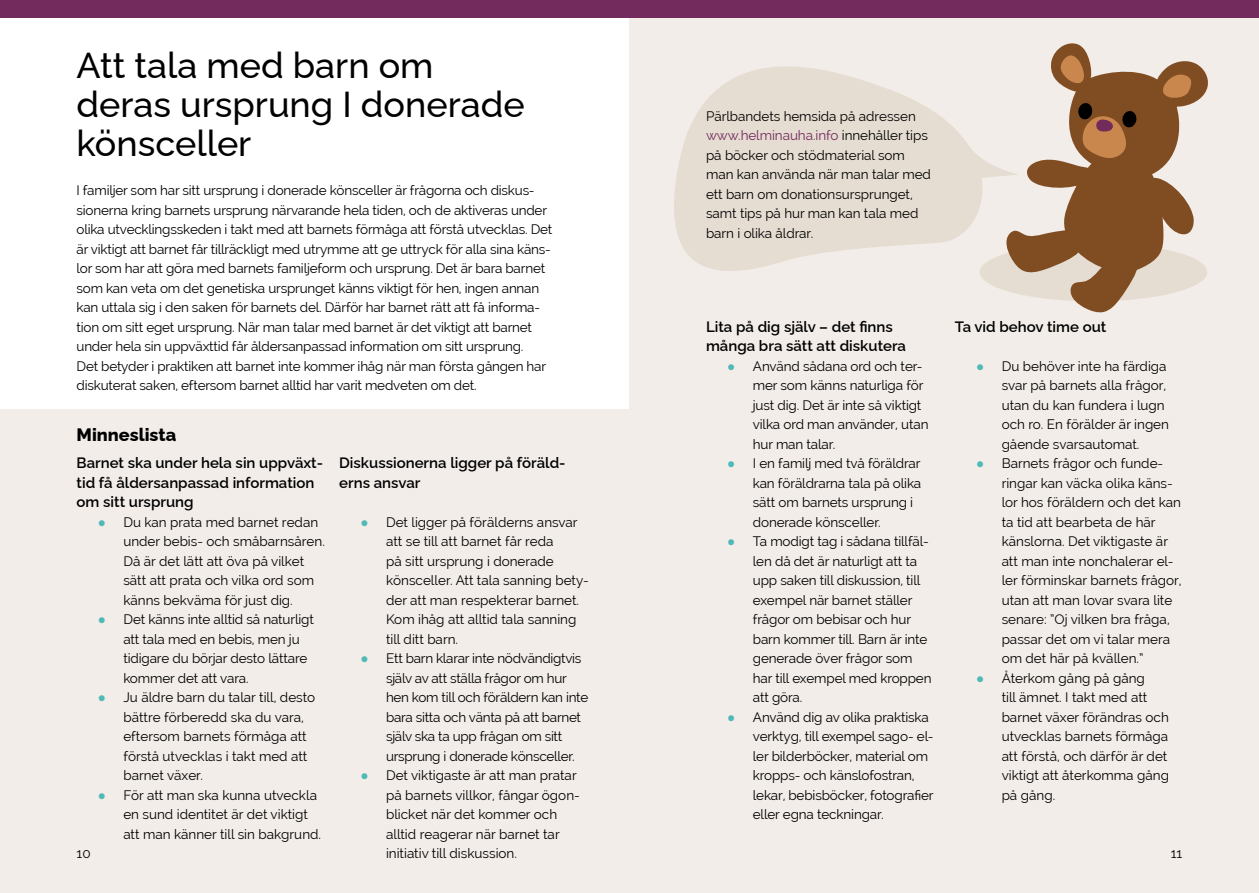
<style>
.page{position:relative;width:1259px;height:893px;background:#fff}
.page>*{position:absolute;margin:0;border:0;box-sizing:border-box;transform-origin:0 0}
.t1{font:500 36px/39px "Raleway";color:#000}
.t2{font:800 18px "Raleway";color:#000}
.t3{font:600 15px/19.5px "Raleway";color:#000}
.t4{font:13.5px/19.5px "Raleway";letter-spacing:-.01em;color:#000}
.s1{color:#722b5c}
.s2{font-family:"Tinos";color:#4eb9b7}
</style>
<div class="page">
<div style="left:629px;top:13px;width:630px;height:880px;background:#f2ede9"></div>
<svg style="left:674px;top:66px;width:273px;height:205px;fill:#e6ddd2"></svg>
<div style="left:0;top:410px;width:629px;height:483px;background:#f2ede9"></div>
<div style="left:0;top:0;width:1259px;height:18px;background:#722b5c"></div>
<svg style="left:947px;top:43px;width:261px;height:270px"></svg>
<h2 class="t1" style="left:77px;top:42px;width:449px">Att tala med barn om deras ursprung I donerade könsceller</h2>
<p class="t4" style="left:77px;top:180px;width:477px">I familjer som har sitt ursprung i donerade könsceller är frågorna och diskus&shy;sionerna kring barnets ursprung närvarande hela tiden, och de aktiveras under olika utvecklingsskeden i takt med att barnets förmåga att förstå utvecklas. Det är viktigt att barnet får tillräckligt med utrymme att ge uttryck för alla sina käns&shy;lor som har att göra med barnets familjeform och ursprung. Det är bara barnet som kan veta om det genetiska ursprunget känns viktigt för hen, ingen annan kan uttala sig i den saken för barnets del. Därför har barnet rätt att få informa&shy;tion om sitt eget ursprung. När man talar med barnet är det viktigt att barnet under hela sin uppväxttid får åldersanpassad information om sitt ursprung.<br>Det betyder i praktiken att barnet inte kommer ihåg när man första gången har diskuterat saken, eftersom barnet alltid har varit medveten om det.</p>
<h3 class="t2" style="left:77px;top:420px;width:101px">Minneslista</h3>
<p class="t4" style="left:706px;top:106px;width:226px">Pärlbandets hemsida på adressen <span class="s1">www.helminauha.info</span> innehåller tips på böcker och stödmaterial som man kan använda när man talar med ett barn om donationsursprunget, samt tips på hur man kan tala med barn i olika åldrar.</p>
<h4 class="t3" style="left:706px;top:315px;width:201px">Lita på dig själv – det finns många bra sätt att diskutera</h4>
<p class="t4" style="left:753px;top:356px;width:177px;text-indent:-26px"><span class="s2">●</span> Använd sådana ord och ter&shy;mer som känns naturliga för just dig. Det är inte så viktigt vilka ord man använder, utan hur man talar.</p>
<p class="t4" style="left:753px;top:453px;width:170px;text-indent:-26px"><span class="s2">●</span> I en familj med två föräldrar kan föräldrarna tala på olika sätt om barnets ursprung i donerade könsceller.</p>
<p class="t4" style="left:753px;top:531px;width:180px;text-indent:-26px"><span class="s2">●</span> Ta modigt tag i sådana tillfäl&shy;len då det är naturligt att ta upp saken till diskussion, till exempel när barnet ställer frågor om bebisar och hur barn kommer till. Barn är inte generade över frågor som har till exempel med kroppen att göra.</p>
<p class="t4" style="left:753px;top:707px;width:182px;text-indent:-26px"><span class="s2">●</span> Använd dig av olika praktiska verktyg, till exempel sago- el&shy;ler bilderböcker, material om kropps- och känslofostran, lekar, bebisböcker, fotografier eller egna teckningar.</p>
<h4 class="t3" style="left:955px;top:315px;width:153px">Ta vid behov time out</h4>
<p class="t4" style="left:1001px;top:356px;width:169px;text-indent:-26px"><span class="s2">●</span> Du behöver inte ha färdiga svar på barnets alla frågor, utan du kan fundera i lugn och ro. En förälder är ingen gående svarsautomat.</p>
<p class="t4" style="left:1001px;top:453px;width:182px;text-indent:-26px"><span class="s2">●</span> Barnets frågor och funde&shy;ringar kan väcka olika käns&shy;lor hos föräldern och det kan ta tid att bearbeta de här känslorna. Det viktigaste är att man inte nonchalerar el&shy;ler förminskar barnets frågor, utan att man lovar svara lite senare: ”Oj vilken bra fråga, passar det om vi talar mera om det här på kvällen.”</p>
<p class="t4" style="left:1001px;top:668px;width:169px;text-indent:-26px"><span class="s2">●</span> Återkom gång på gång<br>till ämnet. I takt med att barnet växer förändras och utvecklas barnets förmåga att förstå, och därför är det viktigt att återkomma gång på gång.</p>
<h4 class="t3" style="left:339px;top:451px;width:228px">Diskussionerna ligger på föräld&shy;erns ansvar</h4>
<p class="t4" style="left:386px;top:512px;width:204px;text-indent:-26px"><span class="s2">●</span> Det ligger på förälderns ansvar att se till att barnet får reda<br>på sitt ursprung i donerade könsceller. Att tala sanning bety&shy;der att man respekterar barnet.<br>Kom ihåg att alltid tala sanning till ditt barn.</p>
<p class="t4" style="left:386px;top:648px;width:204px;text-indent:-26px"><span class="s2">●</span> Ett barn klarar inte nödvändigtvis själv av att ställa frågor om hur hen kom till och föräldern kan inte bara sitta och vänta på att barnet själv ska ta upp frågan om sitt ursprung i donerade könsceller.</p>
<p class="t4" style="left:386px;top:765px;width:195px;text-indent:-26px"><span class="s2">●</span> Det viktigaste är att man pratar på barnets villkor, fångar ögon&shy;blicket när det kommer och alltid reagerar när barnet tar initiativ till diskussion.</p>
<h4 class="t3" style="left:77px;top:451px;width:248px">Barnet ska under hela sin uppväxt&shy;tid få åldersanpassad information om sitt ursprung</h4>
<p class="t4" style="left:123px;top:512px;width:203px;text-indent:-26px"><span class="s2">●</span> Du kan prata med barnet redan under bebis- och småbarnsåren.<br>Då är det lätt att öva på vilket sätt att prata och vilka ord som känns bekväma för just dig.</p>
<p class="t4" style="left:123px;top:609px;width:192px;text-indent:-26px"><span class="s2">●</span> Det känns inte alltid så naturligt att tala med en bebis, men ju tidigare du börjar desto lättare kommer det att vara.</p>
<p class="t4" style="left:123px;top:687px;width:193px;text-indent:-26px"><span class="s2">●</span> Ju äldre barn du talar till, desto bättre förberedd ska du vara, eftersom barnets förmåga att förstå utvecklas i takt med att barnet växer.</p>
<p class="t4" style="left:123px;top:785px;width:199px;text-indent:-26px"><span class="s2">●</span> För att man ska kunna utveckla en sund identitet är det viktigt att man känner till sin bakgrund.</p>
<p class="t4" style="left:77px;top:843px;width:16px">10</p>
<p class="t4" style="left:1170px;top:843px;width:13px">11</p>
</div>
